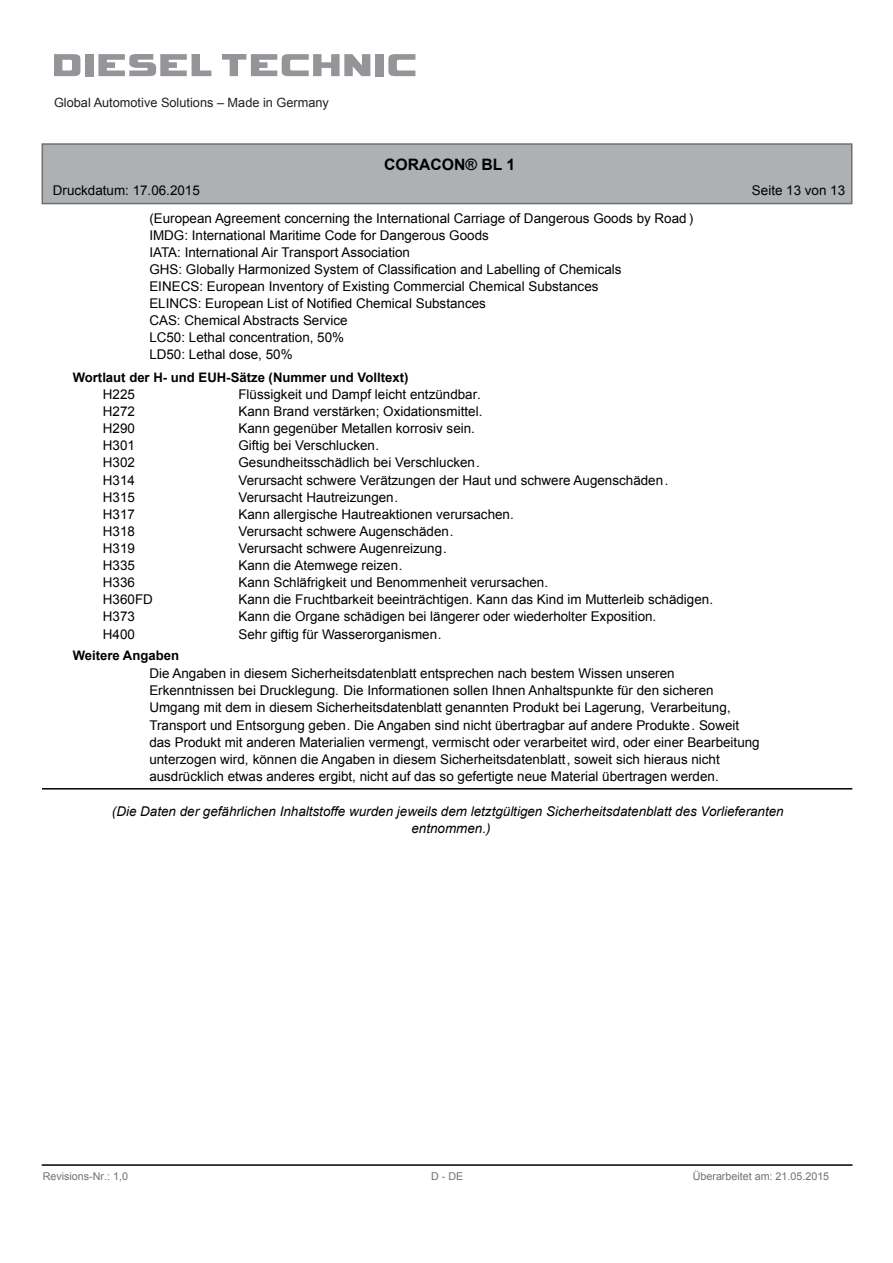
<style>
.page{position:relative;width:893px;height:1263px;background:#fff}
.page>*{position:absolute;margin:0;border:0;box-sizing:border-box;transform-origin:0 0}
.t1{font:700 15.75px "Arial";color:#000002}
.t2{font:13.35px/17.1px "Arial";color:#000002}
.t3{font:italic 13.35px/17.2px "Arial";color:#000002;text-align:center}
.t4{font:700 13.2px "Arial";color:#000002}
.t5{font:12.75px "Arial";color:#231f20}
.t6{font:10.8px "Arial";color:#6e7172}
</style>
<div class="page">
<div style="left:42px;top:144px;width:810px;height:60px;background:#adb1b2"></div>
<div style="left:42px;top:143px;width:810px;height:61px;border:2px solid #6e7172"></div>
<hr style="left:43px;top:788px;width:809px;height:1px;background:#000002">
<hr style="left:42px;top:1164px;width:810px;height:2px;background:#000002">
<svg style="left:54px;top:54px;width:26px;height:22px"></svg>
<div style="left:85px;top:54px;width:8px;height:22px;background:#939598"></div>
<svg style="left:98px;top:54px;width:113px;height:22px"></svg>
<svg style="left:222px;top:54px;width:148px;height:22px"></svg>
<div style="left:375px;top:54px;width:9px;height:22px;background:#939598"></div>
<svg style="left:388px;top:54px;width:27px;height:22px"></svg>
<p class="t5" style="left:54px;top:94px;width:276px">Global Automotive Solutions – Made in Germany</p>
<p class="t1" style="left:384px;top:154px;width:133px">CORACON® BL 1</p>
<p class="t2" style="left:53px;top:182px;width:149px">Druckdatum: 17.06.2015</p>
<p class="t2" style="left:752px;top:182px;width:95px">Seite 13 von 13</p>
<p class="t2" style="left:149px;top:209px;width:545px">(European Agreement concerning the International Carriage of Dangerous Goods by Road )<br>IMDG: International Maritime Code for Dangerous Goods<br>IATA: International Air Transport Association<br>GHS: Globally Harmonized System of Classification and Labelling of Chemicals<br>EINECS: European Inventory of Existing Commercial Chemical Substances<br>ELINCS: European List of Notified Chemical Substances<br>CAS: Chemical Abstracts Service<br>LC50: Lethal concentration, 50%<br>LD50: Lethal dose, 50%</p>
<p class="t4" style="left:73px;top:368px;width:337px">Wortlaut der H- und EUH-Sätze (Nummer und Volltext)</p>
<p class="t2" style="left:103px;top:386px;width:34px">H225</p>
<p class="t2" style="left:238px;top:386px;width:244px">Flüssigkeit und Dampf leicht entzündbar.</p>
<p class="t2" style="left:103px;top:403px;width:34px">H272</p>
<p class="t2" style="left:238px;top:403px;width:245px">Kann Brand verstärken; Oxidationsmittel.</p>
<p class="t2" style="left:103px;top:420px;width:34px">H290</p>
<p class="t2" style="left:238px;top:420px;width:238px">Kann gegenüber Metallen korrosiv sein.</p>
<p class="t2" style="left:103px;top:437px;width:34px">H301</p>
<p class="t2" style="left:238px;top:437px;width:142px">Giftig bei Verschlucken.</p>
<p class="t2" style="left:103px;top:454px;width:34px">H302</p>
<p class="t2" style="left:238px;top:454px;width:243px">Gesundheitsschädlich bei Verschlucken.</p>
<p class="t2" style="left:103px;top:471px;width:34px">H314</p>
<p class="t2" style="left:238px;top:471px;width:432px">Verursacht schwere Verätzungen der Haut und schwere Augenschäden.</p>
<p class="t2" style="left:103px;top:488px;width:34px">H315</p>
<p class="t2" style="left:238px;top:488px;width:161px">Verursacht Hautreizungen.</p>
<p class="t2" style="left:103px;top:505px;width:34px">H317</p>
<p class="t2" style="left:238px;top:505px;width:277px">Kann allergische Hautreaktionen verursachen.</p>
<p class="t2" style="left:103px;top:523px;width:34px">H318</p>
<p class="t2" style="left:238px;top:523px;width:217px">Verursacht schwere Augenschäden.</p>
<p class="t2" style="left:103px;top:540px;width:34px">H319</p>
<p class="t2" style="left:238px;top:540px;width:210px">Verursacht schwere Augenreizung.</p>
<p class="t2" style="left:103px;top:557px;width:34px">H335</p>
<p class="t2" style="left:238px;top:557px;width:165px">Kann die Atemwege reizen.</p>
<p class="t2" style="left:103px;top:574px;width:34px">H336</p>
<p class="t2" style="left:238px;top:574px;width:311px">Kann Schläfrigkeit und Benommenheit verursachen.</p>
<p class="t2" style="left:103px;top:591px;width:51px">H360FD</p>
<p class="t2" style="left:238px;top:591px;width:476px">Kann die Fruchtbarkeit beeinträchtigen. Kann das Kind im Mutterleib schädigen.</p>
<p class="t2" style="left:103px;top:608px;width:34px">H373</p>
<p class="t2" style="left:238px;top:608px;width:419px">Kann die Organe schädigen bei längerer oder wiederholter Exposition.</p>
<p class="t2" style="left:103px;top:625px;width:34px">H400</p>
<p class="t2" style="left:238px;top:625px;width:205px">Sehr giftig für Wasserorganismen.</p>
<p class="t2" style="left:149px;top:665px;width:612px">Die Angaben in diesem Sicherheitsdatenblatt entsprechen nach bestem Wissen unseren Erkenntnissen bei Drucklegung. Die Informationen sollen Ihnen Anhaltspunkte für den sicheren Umgang mit dem in diesem Sicherheitsdatenblatt genannten Produkt bei Lagerung, Verarbeitung, Transport und Entsorgung geben. Die Angaben sind nicht übertragbar auf andere Produkte. Soweit das Produkt mit anderen Materialien vermengt, vermischt oder verarbeitet wird, oder einer Bearbeitung unterzogen wird, können die Angaben in diesem Sicherheitsdatenblatt, soweit sich hieraus nicht ausdrücklich etwas anderes ergibt, nicht auf das so gefertigte neue Material übertragen werden.</p>
<p class="t4" style="left:73px;top:646px;width:108px">Weitere Angaben</p>
<p class="t3" style="left:112px;top:803px;width:673px">(Die Daten der gefährlichen Inhaltstoffe wurden jeweils dem letztgültigen Sicherheitsdatenblatt des Vorlieferanten entnommen.)</p>
<p class="t6" style="left:43px;top:1169px;width:87px">Revisions-Nr.: 1,0</p>
<p class="t6" style="left:431px;top:1169px;width:34px">D - DE</p>
<p class="t6" style="left:693px;top:1169px;width:138px">Überarbeitet am: 21.05.2015</p>
</div>
